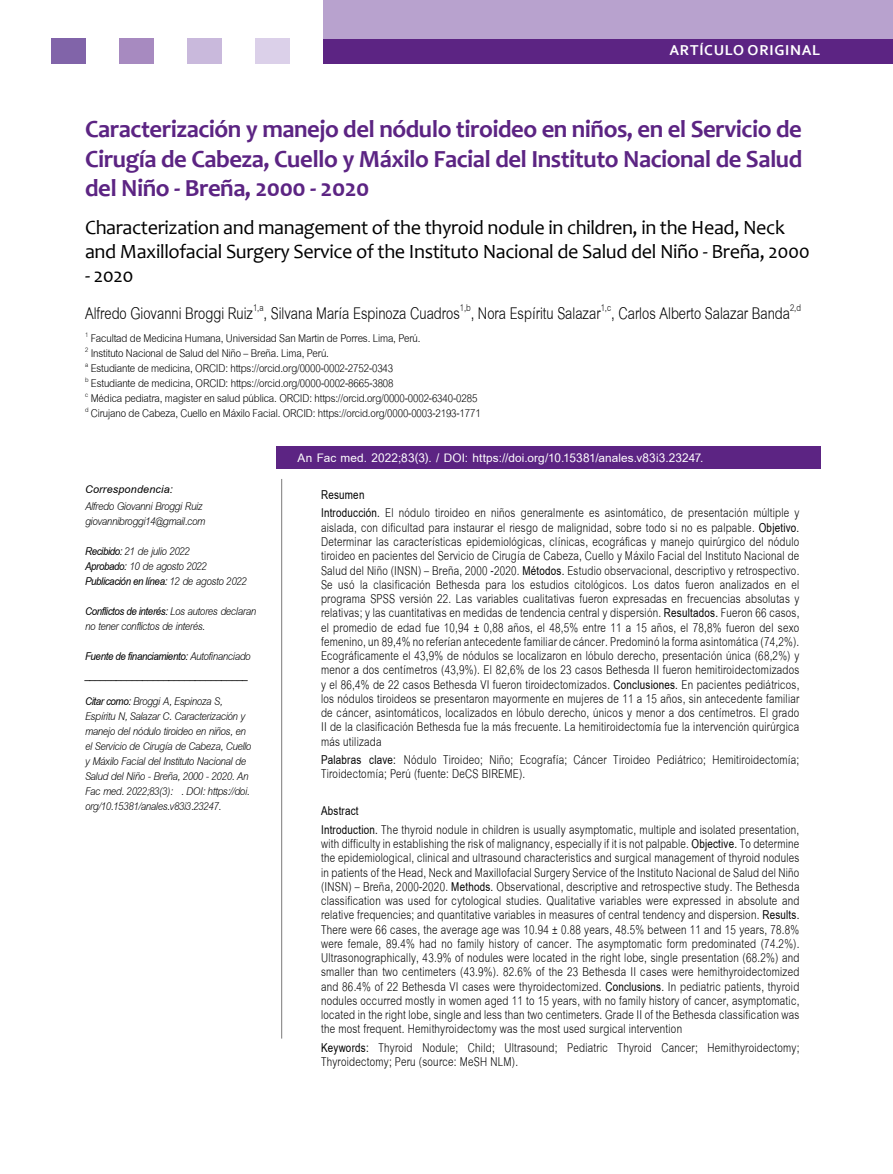
<style>
.page{position:relative;width:893px;height:1174px;background:#fff}
.page>*{position:absolute;margin:0;border:0;box-sizing:border-box;transform-origin:0 0}
.t1{font:700 24.75px/29.7px "Candara";letter-spacing:-.02em;color:#5c2483;text-align:justify}
.t2{font:24.75px "Cordia UPC";color:#000;scale:.8 1}
.t3{font:20.25px/24.3px "Candara";letter-spacing:-.02em;color:#000}
.t4{font:18.75px/14.2px "Cordia UPC";letter-spacing:.015em;color:#000;scale:.8 1}
.t5{font:700 18px "Cordia UPC";letter-spacing:.005em;color:#fff}
.t6{font:italic 16.5px/15px "Cordia UPC";letter-spacing:-.025em;color:#000;scale:.9 1}
.t7{font:16.5px/15px "Cordia UPC";letter-spacing:-.01em;color:#000;scale:.9 1}
.t8{font:italic 700 16.5px/19.5px "Cordia UPC";letter-spacing:-.025em;color:#000;scale:.9 1}
.t9{font:italic 700 16.5px "Cordia UPC";letter-spacing:.01em;color:#000}
.t10{font:700 15px "Corbel";letter-spacing:.05em;color:#fff}
.s1{font-weight:700}
.s2{font-weight:400}
</style>
<div class="page">
<div style="left:51px;top:38px;width:34px;height:26px;background:#8164a9"></div>
<div style="left:255px;top:38px;width:34px;height:26px;background:#dbd0e9"></div>
<div style="left:187px;top:38px;width:34px;height:26px;background:#c9b9dc"></div>
<div style="left:119px;top:38px;width:34px;height:26px;background:#a78ac0"></div>
<div style="left:323px;top:38px;width:570px;height:26px;background:#5c2483"></div>
<div style="left:323px;top:0;width:570px;height:38px;background:#b8a2ce"></div>
<div style="left:276px;top:446px;width:545px;height:23px;background:#5c2483"></div>
<hr style="left:281px;top:479px;width:1px;height:559px;background:#7c7b7b">
<p class="t10" style="left:669px;top:41px;width:153px">ARTÍCULO ORIGINAL</p>
<h1 class="t1" style="left:85px;top:114px;width:719px">Caracterización y manejo del nódulo tiroideo en niños, en el Servicio de Cirugía de Cabeza, Cuello y Máxilo Facial del Instituto Nacional de Salud del Niño - Breña, 2000 - 2020</h1>
<p class="t3" style="left:85px;top:215px;width:726px">Characterization and management of the thyroid nodule in children, in the Head, Neck and Maxillofacial Surgery Service of the Instituto Nacional de Salud del Niño - Breña, 2000</p>
<p class="t3" style="left:85px;top:263px;width:50px">- 2020</p>
<h1 class="t2" style="left:85px;top:297px;width:896px">Alfredo Giovanni Broggi Ruiz<sup>1,a</sup>, Silvana María Espinoza Cuadros<sup>1,b</sup>, Nora Espíritu Salazar<sup>1,c</sup>, Carlos Alberto Salazar Banda<sup>2,d</sup></h1>
<p class="t7" style="left:85px;top:331px;width:441px"><sup>1</sup> Facultad de Medicina Humana, Universidad San Martin de Porres. Lima, Perú.<br><sup>2</sup> Instituto Nacional de Salud del Niño – Breña. Lima, Perú.<br><sup>a</sup> Estudiante de medicina, ORCID: https://orcid.org/0000-0002-2752-0343<br><sup>b</sup> Estudiante de medicina, ORCID: https://orcid.org/0000-0002-8665-3808<br><sup>c</sup> Médica pediatra, magister en salud pública. ORCID: https://orcid.org/0000-0002-6340-0285 <sup>d</sup> Cirujano de Cabeza, Cuello en Máxilo Facial. ORCID: https://orcid.org/0000-0003-2193-1771</p>
<p class="t9" style="left:85px;top:479px;width:89px">Correspondencia:</p>
<p class="t6" style="left:85px;top:499px;width:135px">Alfredo Giovanni Broggi Ruiz giovannibroggi14@gmail.com</p>
<p class="t6" style="left:85px;top:544px;width:181px"><span class="s1">Recibido:</span> 21 de julio 2022<br><span class="s1">Aprobado:</span> 10 de agosto 2022<br><span class="s1">Publicación en línea:</span> 12 de agosto 2022</p>
<p class="t6" style="left:85px;top:604px;width:192px"><span class="s1">Conflictos de interés:</span> Los autores declaran no tener conflictos de interés.</p>
<p class="t8" style="left:85px;top:646px;width:186px">Fuente de financiamiento: <span class="s2">Autofinanciado </span>_______________________________</p>
<p class="t6" style="left:85px;top:694px;width:186px"><span class="s1">Citar como:</span> Broggi A, Espinoza S, Espíritu N, Salazar C. Caracterización y manejo del nódulo tiroideo en niños, en el Servicio de Cirugía de Cabeza, Cuello y Máxilo Facial del Instituto Nacional de Salud del Niño - Breña, 2000 - 2020. An Fac med. 2022;83(3): . DOI: https://doi. org/10.15381/anales.v83i3.23247.</p>
<p class="t5" style="left:298px;top:446px;width:407px">An Fac med. 2022;83(3). / DOI: https://doi.org/10.15381/anales.v83i3.23247.</p>
<p class="t4" style="left:321px;top:486px;width:599px;line-height:18.5px"><span class="s1">Resumen<br>Introducción.</span> El nódulo tiroideo en niños generalmente es asintomático, de presentación múltiple y</p>
<p class="t4" style="left:321px;top:521px;width:599px;text-align:justify">aislada, con dificultad para instaurar el riesgo de malignidad, sobre todo si no es palpable. <span class="s1">Objetivo.<br></span>Determinar las características epidemiológicas, clínicas, ecográficas y manejo quirúrgico del nódulo tiroideo en pacientes del Servicio de Cirugía de Cabeza, Cuello y Máxilo Facial del Instituto Nacional de Salud del Niño (INSN) – Breña, 2000 -2020. <span class="s1">Métodos.</span> Estudio observacional, descriptivo y retrospectivo.<br>Se usó la clasificación Bethesda para los estudios citológicos. Los datos fueron analizados en el programa SPSS versión 22. Las variables cualitativas fueron expresadas en frecuencias absolutas y relativas; y las cuantitativas en medidas de tendencia central y dispersión. <span class="s1">Resultados.</span> Fueron 66 casos, el promedio de edad fue 10,94 ± 0,88 años, el 48,5% entre 11 a 15 años, el 78,8% fueron del sexo femenino, un 89,4% no referían antecedente familiar de cáncer. Predominó la forma asintomática (74,2%).<br>Ecográficamente el 43,9% de nódulos se localizaron en lóbulo derecho, presentación única (68,2%) y menor a dos centímetros (43,9%). El 82,6% de los 23 casos Bethesda II fueron hemitiroidectomizados y el 86,4% de 22 casos Bethesda VI fueron tiroidectomizados. <span class="s1">Conclusiones.</span> En pacientes pediátricos, los nódulos tiroideos se presentaron mayormente en mujeres de 11 a 15 años, sin antecedente familiar de cáncer, asintomáticos, localizados en lóbulo derecho, únicos y menor a dos centímetros. El grado II de la clasificación Bethesda fue la más frecuente. La hemitiroidectomía fue la intervención quirúrgica más utilizada</p>
<p class="t4" style="left:321px;top:753px;width:599px"><span class="s1">Palabras clave:</span> Nódulo Tiroideo; Niño; Ecografía; Cáncer Tiroideo Pediátrico; Hemitiroidectomía;<br>Tiroidectomía; Perú (fuente: DeCS BIREME).</p>
<p class="t4" style="left:321px;top:802px;width:599px;line-height:18.5px"><span class="s1">Abstract<br>Introduction.</span> The thyroid nodule in children is usually asymptomatic, multiple and isolated presentation,</p>
<p class="t4" style="left:321px;top:837px;width:600px;text-align:justify">with difficulty in establishing the risk of malignancy, especially if it is not palpable. <span class="s1">Objective.</span> To determine the epidemiological, clinical and ultrasound characteristics and surgical management of thyroid nodules in patients of the Head, Neck and Maxillofacial Surgery Service of the Instituto Nacional de Salud del Niño (INSN) – Breña, 2000-2020. <span class="s1">Methods.</span> Observational, descriptive and retrospective study. The Bethesda classification was used for cytological studies. Qualitative variables were expressed in absolute and relative frequencies; and quantitative variables in measures of central tendency and dispersion. <span class="s1">Results.<br></span>There were 66 cases, the average age was 10.94 ± 0.88 years, 48.5% between 11 and 15 years, 78.8% were female, 89.4% had no family history of cancer. The asymptomatic form predominated (74.2%).<br>Ultrasonographically, 43.9% of nodules were located in the right lobe, single presentation (68.2%) and smaller than two centimeters (43.9%). 82.6% of the 23 Bethesda II cases were hemithyroidectomized and 86.4% of 22 Bethesda VI cases were thyroidectomized. <span class="s1">Conclusions.</span> In pediatric patients, thyroid nodules occurred mostly in women aged 11 to 15 years, with no family history of cancer, asymptomatic, located in the right lobe, single and less than two centimeters. Grade II of the Bethesda classification was the most frequent. Hemithyroidectomy was the most used surgical intervention</p>
<p class="t4" style="left:321px;top:1041px;width:599px"><span class="s1">Keywords:</span> Thyroid Nodule; Child; Ultrasound; Pediatric Thyroid Cancer; Hemithyroidectomy;<br>Thyroidectomy; Peru (source: MeSH NLM).</p>
</div>
